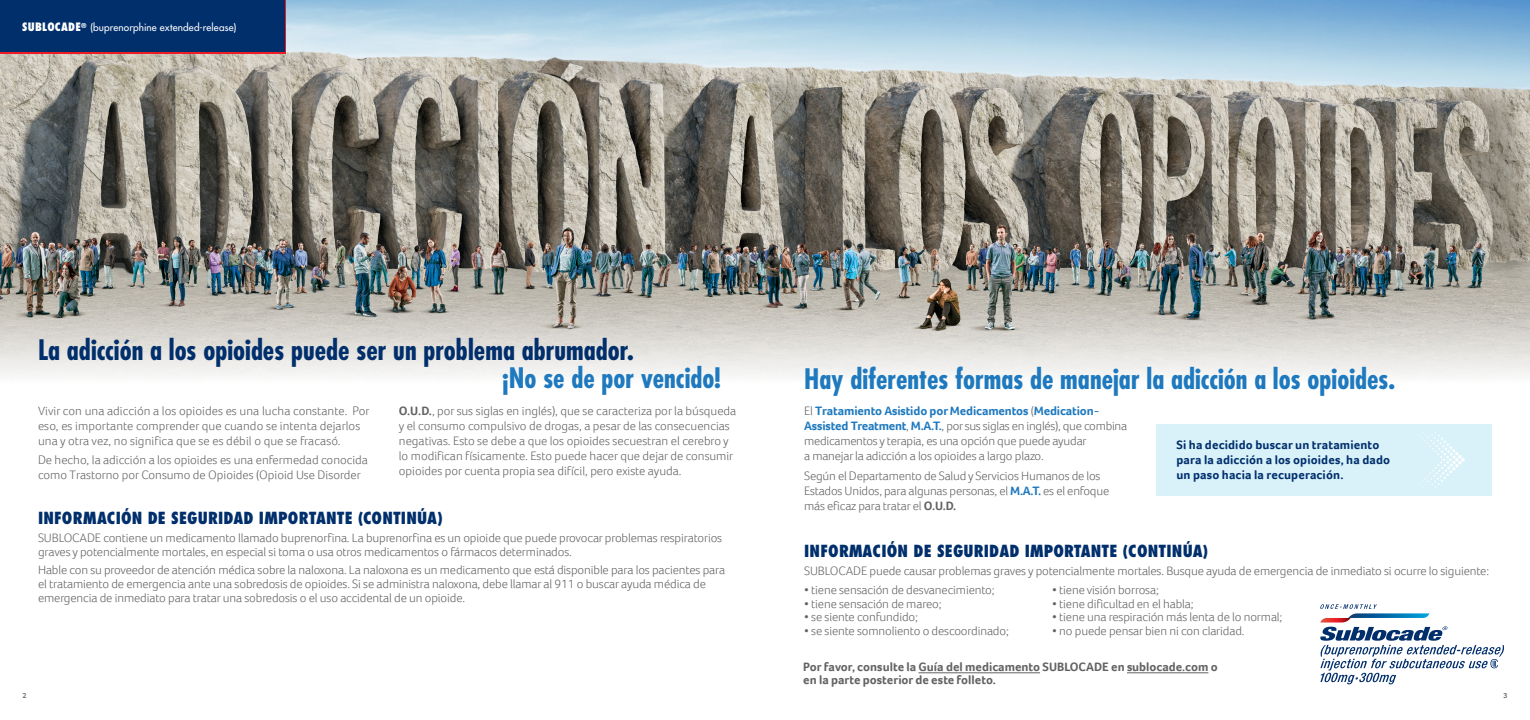
<style>
.page{position:relative;width:1530px;height:720px;background:#fff}
.page>*{position:absolute;margin:0;border:0;box-sizing:border-box;transform-origin:0 0}
.t1{font:700 condensed 27.5px "Futura Std";color:#1e79be}
.t2{font:700 condensed 27.5px "Futura Std";color:#002f6c}
.t3{font:800 condensed 16.25px "Futura Std";letter-spacing:.01em;color:#002f6c}
.Body{font:300 12.5px/15px "Foco";color:#626262}
.Paragraph_Style_1{font:300 12.5px/13.8px "Foco";letter-spacing:-.01em;color:#626262}
.t4{font:700 12.5px/12.5px "Foco";color:#626262}
.t5{font:700 12.5px/15px "Foco";letter-spacing:.01em;color:#002f6c}
.t6{font:500 10px "Futura Std";letter-spacing:.015em;color:#fff}
.t7{font:700 7.5px "Foco";color:#787878}
.s1{font-weight:800;font-stretch:condensed;font-size:11.25px}
.s2{font-weight:700}
.s3{font-weight:700;color:#1e79be}
</style>
<div class="page">
<img style="left:0;top:0;width:1530px;height:382px">
<div style="left:1156px;top:424px;width:336px;height:71px;background:#d9f2fa"></div>
<svg style="left:1419px;top:432px;width:46px;height:56px"></svg>
<div style="left:0;top:0;width:286px;height:53px;background:#002f6c"></div>
<hr style="left:918px;top:672px;width:122px;height:1px;background:#626262">
<hr style="left:1127px;top:672px;width:81px;height:1px;background:#626262">
<svg style="left:1320px;top:604px;width:184px;height:80px"></svg>
<p class="t6" style="left:22px;top:21px;width:216px"><span class="s1">SUBLOCADE</span><sup>®</sup> (buprenorphine extended-release)</p>
<p class="t2" style="left:38px;top:333px;width:597px">La adicción a los opioides puede ser un problema abrumador.</p>
<p class="t1" style="left:502px;top:360px;width:220px">¡No se de por vencido!</p>
<p class="Body" style="left:38px;top:403px;width:333px">Vivir con una adicción a los opioides es una lucha constante. Por eso, es importante comprender que cuando se intenta dejarlos una y otra vez, no significa que se es débil o que se fracasó.</p>
<p class="Body" style="left:38px;top:452px;width:331px">De hecho, la adicción a los opioides es una enfermedad conocida como Trastorno por Consumo de Opioides (Opioid Use Disorder</p>
<p class="Body" style="left:399px;top:403px;width:339px"><span class="s2">O.U.D.</span>, por sus siglas en inglés), que se caracteriza por la búsqueda y el consumo compulsivo de drogas, a pesar de las consecuencias negativas. Esto se debe a que los opioides secuestran el cerebro y lo modifican físicamente. Esto puede hacer que dejar de consumir opioides por cuenta propia sea difícil, pero existe ayuda.</p>
<p class="t3" style="left:38px;top:508px;width:406px">INFORMACIÓN DE SEGURIDAD IMPORTANTE (CONTINÚA)</p>
<p class="Paragraph_Style_1" style="left:38px;top:531px;width:686px">SUBLOCADE contiene un medicamento llamado buprenorfina. La buprenorfina es un opioide que puede provocar problemas respiratorios graves y potencialmente mortales, en especial si toma o usa otros medicamentos o fármacos determinados.</p>
<p class="Paragraph_Style_1" style="left:38px;top:563px;width:689px">Hable con su proveedor de atención médica sobre la naloxona. La naloxona es un medicamento que está disponible para los pacientes para el tratamiento de emergencia ante una sobredosis de opioides. Si se administra naloxona, debe llamar al 911 o buscar ayuda médica de emergencia de inmediato para tratar una sobredosis o el uso accidental de un opioide.</p>
<p class="t1" style="left:804px;top:361px;width:592px">Hay diferentes formas de manejar la adicción a los opioides.</p>
<p class="Body" style="left:804px;top:403px;width:325px">El <span class="s3">Tratamiento Asistido por Medicamentos</span> (<span class="s3">Medication-Assisted Treatment</span>, <span class="s3">M.A.T.</span>, por sus siglas en inglés), que combina medicamentos y terapia, es una opción que puede ayudar<br>a manejar la adicción a los opioides a largo plazo.</p>
<p class="Body" style="left:804px;top:468px;width:307px">Según el Departamento de Salud y Servicios Humanos de los<br>Estados Unidos, para algunas personas, el <span class="s3">M.A.T.</span> es el enfoque más eficaz para tratar el <span class="s2">O.U.D.</span></p>
<p class="t5" style="left:1176px;top:437px;width:215px">Si ha decidido buscar un tratamiento para la adicción a los opioides, ha dado un paso hacia la recuperación.</p>
<p class="t3" style="left:804px;top:541px;width:406px">INFORMACIÓN DE SEGURIDAD IMPORTANTE (CONTINÚA)</p>
<p class="Paragraph_Style_1" style="left:804px;top:564px;width:686px">SUBLOCADE puede causar problemas graves y potencialmente mortales. Busque ayuda de emergencia de inmediato si ocurre lo siguiente:</p>
<p class="Paragraph_Style_1" style="left:804px;top:583px;width:192px">• tiene sensación de desvanecimiento;</p>
<p class="Paragraph_Style_1" style="left:804px;top:596px;width:139px">• tiene sensación de mareo;</p>
<p class="Paragraph_Style_1" style="left:804px;top:610px;width:115px">• se siente confundido;</p>
<p class="Paragraph_Style_1" style="left:804px;top:624px;width:206px">• se siente somnoliento o descoordinado;</p>
<p class="Paragraph_Style_1" style="left:1052px;top:583px;width:108px">• tiene visión borrosa;</p>
<p class="Paragraph_Style_1" style="left:1052px;top:596px;width:143px">• tiene dificultad en el habla;</p>
<p class="Paragraph_Style_1" style="left:1052px;top:610px;width:232px">• tiene una respiración más lenta de lo normal;</p>
<p class="Paragraph_Style_1" style="left:1052px;top:624px;width:194px">• no puede pensar bien ni con claridad.</p>
<p class="t4" style="left:803px;top:661px;width:416px">Por favor, consulte la Guía del medicamento SUBLOCADE en sublocade.com o en la parte posterior de este folleto.</p>
<p class="t7" style="left:22px;top:690px;width:6px">2</p>
<p class="t7" style="left:1503px;top:690px;width:6px">3</p>
</div>
